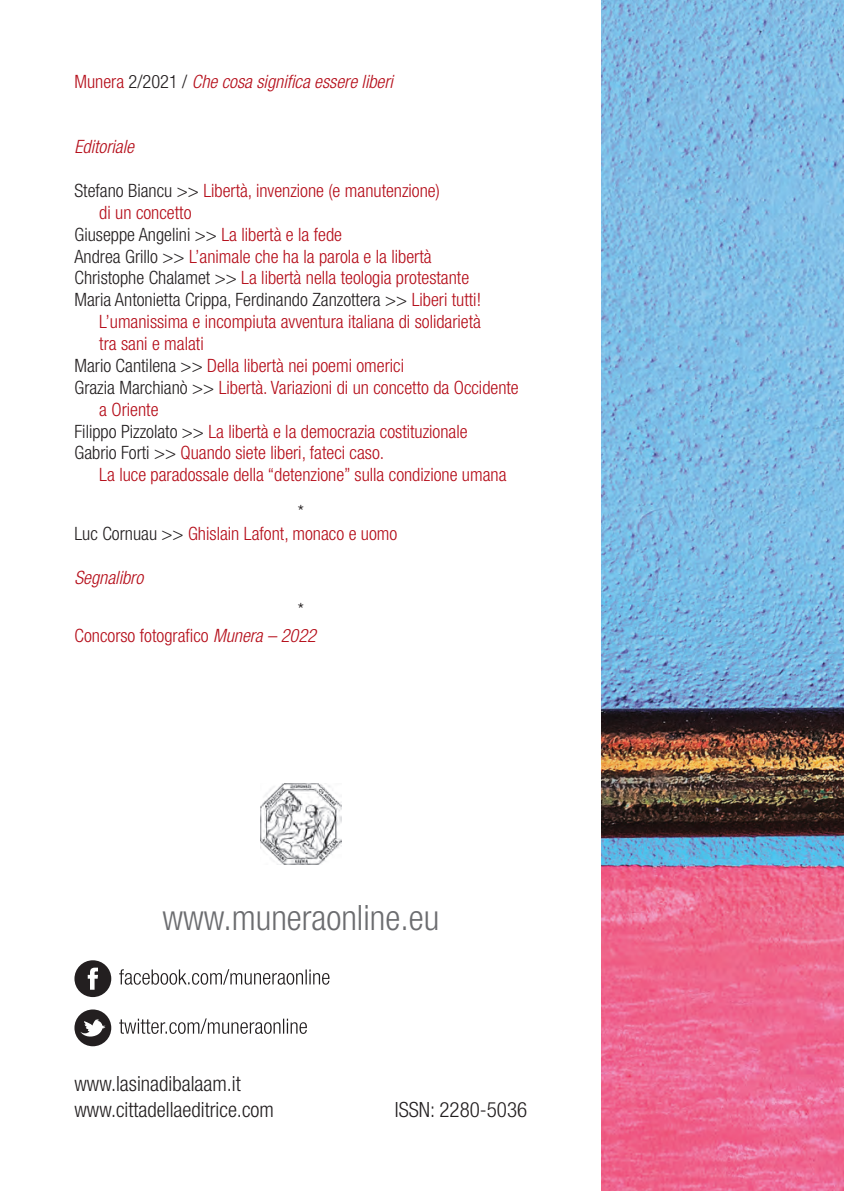
<style>
.page{position:relative;width:844px;height:1191px;background:#fff}
.page>*{position:absolute;margin:0;border:0;box-sizing:border-box;transform-origin:0 0}
.t1{font:300 condensed 35px "Helvetica Neue LT Std";color:#6c6d70}
.t2{font:300 condensed 21px/25.2px "Helvetica Neue LT Std";color:#231f20}
.t3{font:300 condensed 18.38px/21.5px "Helvetica Neue LT Std";color:#b50e1a}
.t4{font:300 condensed 18.38px "Helvetica Neue LT Std";color:#231f20}
.t5{font:italic 300 condensed 18.38px "Helvetica Neue LT Std";color:#b50e1a}
.s1{font-style:normal}
.s2{font-style:normal;color:#231f20}
.s3{color:#231f20}
.s4{color:#b50e1a}
.s5{font-style:italic}
</style>
<div class="page">
<img style="left:601px;top:0;width:242px;height:1191px">
<hr style="left:843px;top:0;width:1px;height:1191px;background:#f16a97">
<img style="left:260px;top:783px;width:81px;height:81px">
<div style="left:74px;top:1009px;width:37px;height:37px;background:#231f20;border-radius:50%"></div>
<svg style="left:80px;top:1019px;width:25px;height:18px"></svg>
<div style="left:74px;top:960px;width:37px;height:37px;background:#231f20;border-radius:50%"></div>
<svg style="left:88px;top:967px;width:10px;height:22px"></svg>
<svg style="left:119px;top:1018px;width:188px;height:16px"></svg>
<svg style="left:119px;top:969px;width:210px;height:15px"></svg>
<p class="t5" style="left:74px;top:70px;width:320px"><span class="s1">Munera</span> <span class="s2">2/2021 /</span> Che cosa significa essere liberi</p>
<p class="t5" style="left:74px;top:136px;width:61px">Editoriale</p>
<p class="t3" style="left:74px;top:179px;width:367px"><span class="s3">Stefano Biancu &gt;&gt;</span> Libertà, invenzione (e manutenzione)</p>
<p class="t3" style="left:99px;top:201px;width:94px">di un concetto</p>
<p class="t4" style="left:74px;top:224px;width:269px">Giuseppe Angelini &gt;&gt; <span class="s4">La libertà e la fede</span></p>
<p class="t3" style="left:74px;top:245px;width:358px"><span class="s3">Andrea Grillo &gt;&gt;</span> L’animale che ha la parola e la libertà</p>
<p class="t3" style="left:74px;top:267px;width:396px"><span class="s3">Christophe Chalamet &gt;&gt;</span> La libertà nella teologia protestante</p>
<p class="t4" style="left:74px;top:289px;width:408px">Maria Antonietta Crippa, Ferdinando Zanzottera &gt;&gt; <span class="s4">Liberi tutti!</span></p>
<p class="t3" style="left:99px;top:311px;width:383px">L’umanissima e incompiuta avventura italiana di solidarietà</p>
<p class="t3" style="left:99px;top:333px;width:106px">tra sani e malati</p>
<p class="t3" style="left:74px;top:354px;width:331px"><span class="s3">Mario Cantilena &gt;&gt;</span> Della libertà nei poemi omerici</p>
<p class="t3" style="left:74px;top:376px;width:445px"><span class="s3">Grazia Marchianò &gt;&gt;</span> Libertà. Variazioni di un concetto da Occidente</p>
<p class="t3" style="left:99px;top:398px;width:61px">a Oriente</p>
<p class="t3" style="left:74px;top:420px;width:394px"><span class="s3">Filippo Pizzolato &gt;&gt;</span> La libertà e la democrazia costituzionale</p>
<p class="t3" style="left:74px;top:442px;width:311px"><span class="s3">Gabrio Forti &gt;&gt;</span> Quando siete liberi, fateci caso.</p>
<p class="t3" style="left:99px;top:464px;width:408px">La luce paradossale della “detenzione” sulla condizione umana</p>
<p class="t3" style="left:74px;top:501px;width:324px;text-indent:223px"><span class="s3">*<br>Luc Cornuau &gt;&gt;</span> Ghislain Lafont, monaco e uomo</p>
<p class="t5" style="left:74px;top:567px;width:70px">Segnalibro</p>
<p class="t3" style="left:74px;top:596px;width:243px;line-height:26.6px;text-indent:223px"><span class="s3">*<br></span>Concorso fotografico <span class="s5">Munera – 2022</span></p>
<h1 class="t1" style="left:162px;top:897px;width:278px">www.muneraonline.eu</h1>
<p class="t2" style="left:74px;top:1071px;width:201px">www.lasinadibalaam.it www.cittadellaeditrice.com</p>
<p class="t2" style="left:395px;top:1096px;width:134px">ISSN: 2280-5036</p>
</div>
